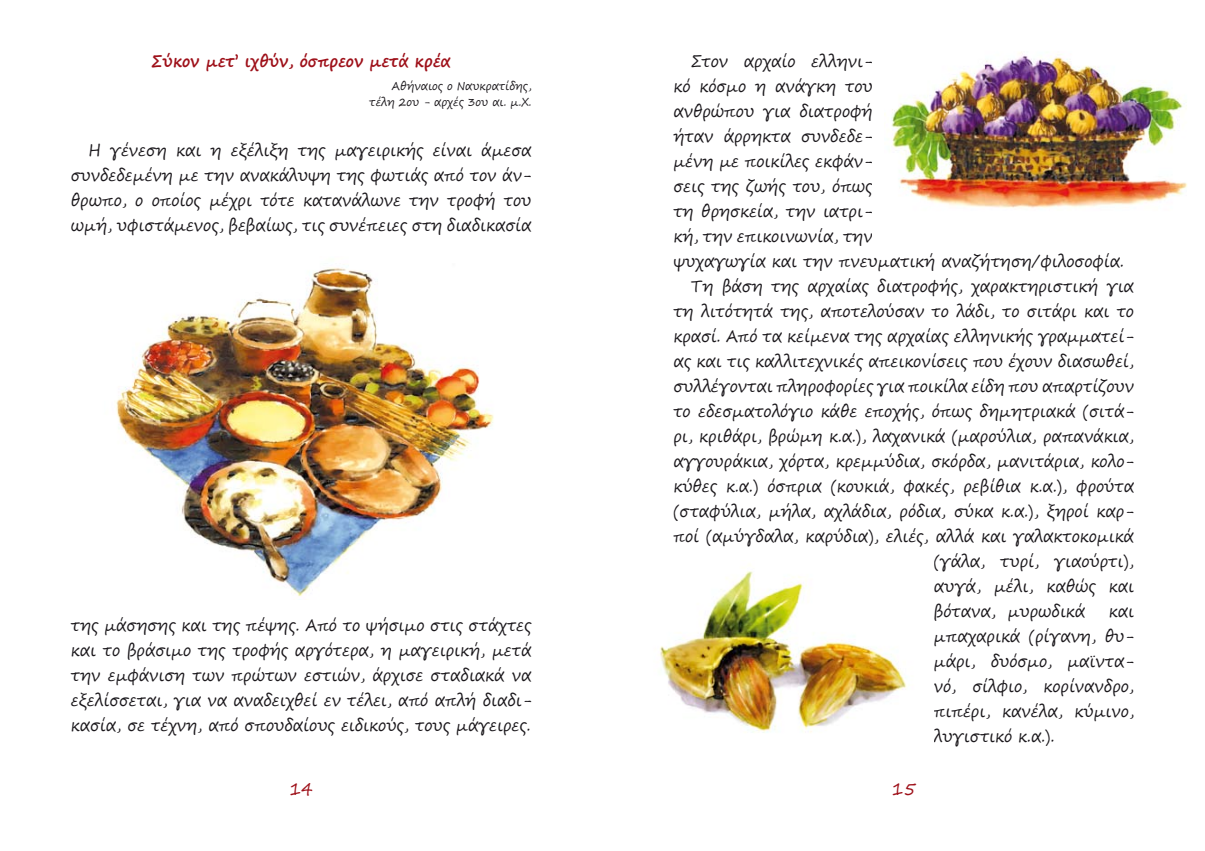
<style>
.page{position:relative;width:1205px;height:851px;background:#fff}
.page>*{position:absolute;margin:0;border:0;box-sizing:border-box;transform-origin:0 0}
.t1{font:17.5px "Segoe Print";color:#9e1019;scale:.92 1}
.t2{font:16.25px/25px "Segoe Print";letter-spacing:.005em;color:#1a171b;text-align:justify;scale:.92 1}
.t3{font:700 16.25px "Segoe Print";letter-spacing:.005em;color:#9e1019;scale:.92 1}
.t4{font:11.25px/16.2px "Segoe Print";letter-spacing:.005em;color:#1a171b;text-align:right;scale:.92 1}
</style>
<div class="page">
<img style="left:116px;top:267px;width:378px;height:330px">
<img style="left:660px;top:571px;width:247px;height:162px">
<img style="left:884px;top:52px;width:303px;height:156px">
<p class="t3" style="left:152px;top:46px;width:327px">Σύκον μετ’ ιχθύν, όσπρεον μετά κρέα</p>
<p class="t4" style="left:369px;top:77px;width:178px">Αθήναιος ο Ναυκρατίδης, τέλη 2ου - αρχές 3ου αι. μ.Χ.</p>
<p class="t2" style="left:71px;top:137px;width:502px;text-indent:18px">Η γένεση και η εξέλιξη της μαγειρικής είναι άμεσα συνδεδεμένη με την ανακάλυψη της φωτιάς από τον άν&shy;θρωπο, ο οποίος μέχρι τότε κατανάλωνε την τροφή του ωμή, υφιστάμενος, βεβαίως, τις συνέπειες στη διαδικασία</p>
<p class="t2" style="left:71px;top:612px;width:502px">της μάσησης και της πέψης. Από το ψήσιμο στις στάχτες και το βράσιμο της τροφής αργότερα, η μαγειρική, μετά την εμφάνιση των πρώτων εστιών, άρχισε σταδιακά να εξελίσσεται, για να αναδειχθεί εν τέλει, από απλή διαδι&shy;κασία, σε τέχνη, από σπουδαίους ειδικούς, τους μάγειρες.</p>
<p class="t2" style="left:691px;top:48px;width:199px">Στον αρχαίο ελληνι-</p>
<p class="t2" style="left:673px;top:73px;width:218px">κό κόσμο η ανάγκη του</p>
<p class="t2" style="left:673px;top:98px;width:218px">ανθρώπου για διατροφή</p>
<p class="t2" style="left:673px;top:123px;width:218px">ήταν άρρηκτα συνδεδε-</p>
<p class="t2" style="left:673px;top:148px;width:218px">μένη με ποικίλες εκφάν-</p>
<p class="t2" style="left:673px;top:173px;width:218px">σεις της ζωής του, όπως</p>
<p class="t2" style="left:673px;top:198px;width:218px">τη θρησκεία, την ιατρι-</p>
<p class="t2" style="left:673px;top:223px;width:218px">κή, την επικοινωνία, την</p>
<p class="t2" style="left:673px;top:248px;width:491px">ψυχαγωγία και την πνευματική αναζήτηση/φιλοσοφία.</p>
<p class="t2" style="left:691px;top:273px;width:483px">Τη βάση της αρχαίας διατροφής, χαρακτηριστική για</p>
<p class="t2" style="left:673px;top:298px;width:502px">τη λιτότητά της, αποτελούσαν το λάδι, το σιτάρι και το</p>
<p class="t2" style="left:673px;top:323px;width:502px">κρασί. Από τα κείμενα της αρχαίας ελληνικής γραμματεί-</p>
<p class="t2" style="left:673px;top:348px;width:502px">ας και τις καλλιτεχνικές απεικονίσεις που έχουν διασωθεί,</p>
<p class="t2" style="left:673px;top:373px;width:502px">συλλέγονται πληροφορίες για ποικίλα είδη που απαρτίζουν</p>
<p class="t2" style="left:673px;top:398px;width:502px">το εδεσματολόγιο κάθε εποχής, όπως δημητριακά (σιτά-</p>
<p class="t2" style="left:673px;top:423px;width:502px">ρι, κριθάρι, βρώμη κ.α.), λαχανικά (μαρούλια, ραπανάκια,</p>
<p class="t2" style="left:673px;top:448px;width:502px">αγγουράκια, χόρτα, κρεμμύδια, σκόρδα, μανιτάρια, κολο-</p>
<p class="t2" style="left:673px;top:473px;width:502px">κύθες κ.α.) όσπρια (κουκιά, φακές, ρεβίθια κ.α.), φρούτα</p>
<p class="t2" style="left:673px;top:498px;width:502px">(σταφύλια, μήλα, αχλάδια, ρόδια, σύκα κ.α.), ξηροί καρ-</p>
<p class="t2" style="left:673px;top:523px;width:502px">ποί (αμύγδαλα, καρύδια), ελιές, αλλά και γαλακτοκομικά</p>
<p class="t2" style="left:934px;top:548px;width:219px">(γάλα, τυρί, γιαούρτι),</p>
<p class="t2" style="left:934px;top:573px;width:219px">αυγά, μέλι, καθώς και</p>
<p class="t2" style="left:934px;top:598px;width:166px">βότανα, μυρωδικά</p>
<p class="t2" style="left:934px;top:598px;width:219px;text-indent:175px">και μπαχαρικά (ρίγανη, θυ&shy;μάρι, δυόσμο, μαϊντα&shy;νό, σίλφιο, κορίνανδρο, πιπέρι, κανέλα, κύμινο, λυγιστικό κ.α.).</p>
<p class="t1" style="left:289px;top:773px;width:27px">14</p>
<p class="t1" style="left:892px;top:773px;width:27px">15</p>
</div>
